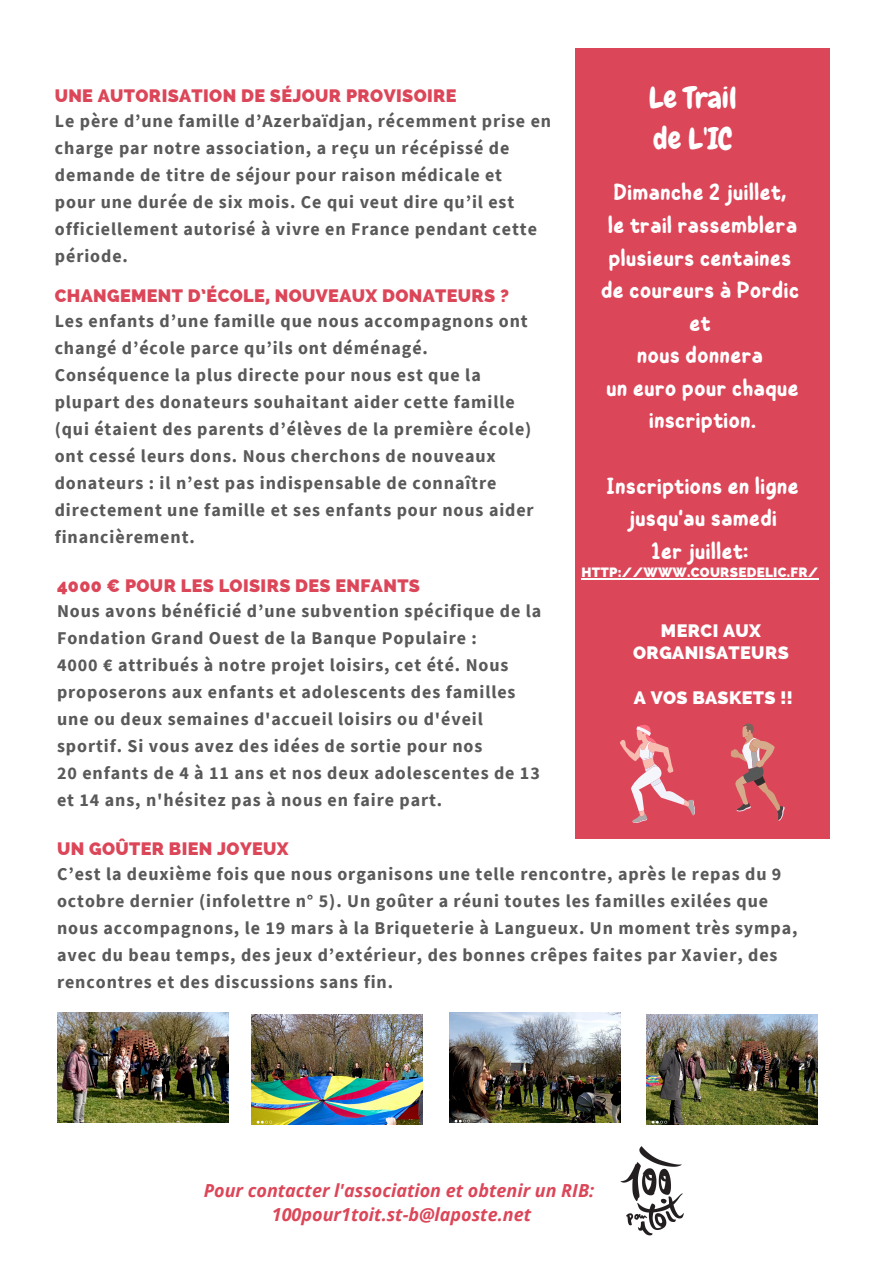
<style>
.page{position:relative;width:893px;height:1264px;background:#fff}
.page>*{position:absolute;margin:0;border:0;box-sizing:border-box;transform-origin:0 0}
.t1{font:30px/41.5px "Chewy";color:#fff}
.t2{font:600 23.4px/32.5px "Childos Arabic";color:#fff;text-align:center}
.t3{font:700 18px/27px "Source Sans Pro";letter-spacing:.05em;color:#595959}
.t4{font:800 18px "Raleway";letter-spacing:.02em;color:#dc4659}
.t5{font:italic 700 18px/24.8px "Open Sans";color:#dc4659;text-align:center}
.t6{font:800 18px/22.5px "Raleway";letter-spacing:.02em;color:#fff;text-align:center}
.t7{font:800 13.5px "Raleway";letter-spacing:.02em;color:#fff}
</style>
<div class="page">
<div style="left:575px;top:48px;width:254px;height:790px;background:#dc4659"></div>
<img style="left:620px;top:1146px;width:64px;height:90px">
<img style="left:57px;top:1012px;width:171px;height:110px">
<img style="left:252px;top:1014px;width:170px;height:110px">
<img style="left:449px;top:1012px;width:171px;height:110px">
<img style="left:647px;top:1014px;width:170px;height:110px">
<svg style="left:620px;top:725px;width:75px;height:97px"></svg>
<svg style="left:730px;top:723px;width:55px;height:97px"></svg>
<hr style="left:581px;top:578px;width:237px;height:1px;background:#fff">
<p class="t4" style="left:55px;top:85px;width:403px">UNE AUTORISATION DE SÉJOUR PROVISOIRE</p>
<h1 class="t1" style="left:648px;top:77px;width:89px">Le Trail de L'IC</h1>
<p class="t3" style="left:55px;top:107px;width:497px">Le père d’une famille d’Azerbaïdjan, récemment prise en charge par notre association, a reçu un récépissé de demande de titre de séjour pour raison médicale et<br>pour une durée de six mois. Ce qui veut dire qu’il est officiellement autorisé à vivre en France pendant cette période.</p>
<p class="t2" style="left:600px;top:176px;width:200px">Dimanche 2 juillet,<br>le trail rassemblera plusieurs centaines de coureurs à Pordic et<br>nous donnera<br>un euro pour chaque inscription.</p>
<p class="t4" style="left:55px;top:285px;width:456px">CHANGEMENT D’ÉCOLE, NOUVEAUX DONATEURS ?</p>
<p class="t3" style="left:55px;top:307px;width:480px">Les enfants d’une famille que nous accompagnons ont changé d’école parce qu’ils ont déménagé.<br>Conséquence la plus directe pour nous est que la plupart des donateurs souhaitant aider cette famille (qui étaient des parents d’élèves de la première école) ont cessé leurs dons. Nous cherchons de nouveaux donateurs : il n’est pas indispensable de connaître directement une famille et ses enfants pour nous aider financièrement.</p>
<p class="t4" style="left:57px;top:575px;width:364px">4000 € POUR LES LOISIRS DES ENFANTS</p>
<p class="t3" style="left:57px;top:597px;width:485px">Nous avons bénéficié d’une subvention spécifique de la Fondation Grand Ouest de la Banque Populaire :<br>4000 € attribués à notre projet loisirs, cet été. Nous proposerons aux enfants et adolescents des familles une ou deux semaines d'accueil loisirs ou d'éveil sportif. Si vous avez des idées de sortie pour nos<br>20 enfants de 4 à 11 ans et nos deux adolescentes de 13 et 14 ans, n'hésitez pas à nous en faire part.</p>
<p class="t2" style="left:606px;top:469px;width:194px">Inscriptions en ligne jusqu'au samedi<br>1er juillet:</p>
<p class="t7" style="left:581px;top:564px;width:238px">HTTP://WWW.COURSEDELIC.FR/</p>
<p class="t6" style="left:633px;top:619px;width:157px">MERCI AUX<br>ORGANISATEURS</p>
<p class="t6" style="left:633px;top:686px;width:160px">A VOS BASKETS !!</p>
<p class="t4" style="left:57px;top:838px;width:233px">UN GOÛTER BIEN JOYEUX</p>
<p class="t3" style="left:57px;top:859px;width:741px">C’est la deuxième fois que nous organisons une telle rencontre, après le repas du 9 octobre dernier (infolettre n° 5). Un goûter a réuni toutes les familles exilées que nous accompagnons, le 19 mars à la Briqueterie à Langueux. Un moment très sympa, avec du beau temps, des jeux d’extérieur, des bonnes crêpes faites par Xavier, des rencontres et des discussions sans fin.</p>
<p class="t5" style="left:204px;top:1177px;width:392px">Pour contacter l'association et obtenir un RIB:<br>100pour1toit.st-b@laposte.net</p>
</div>
